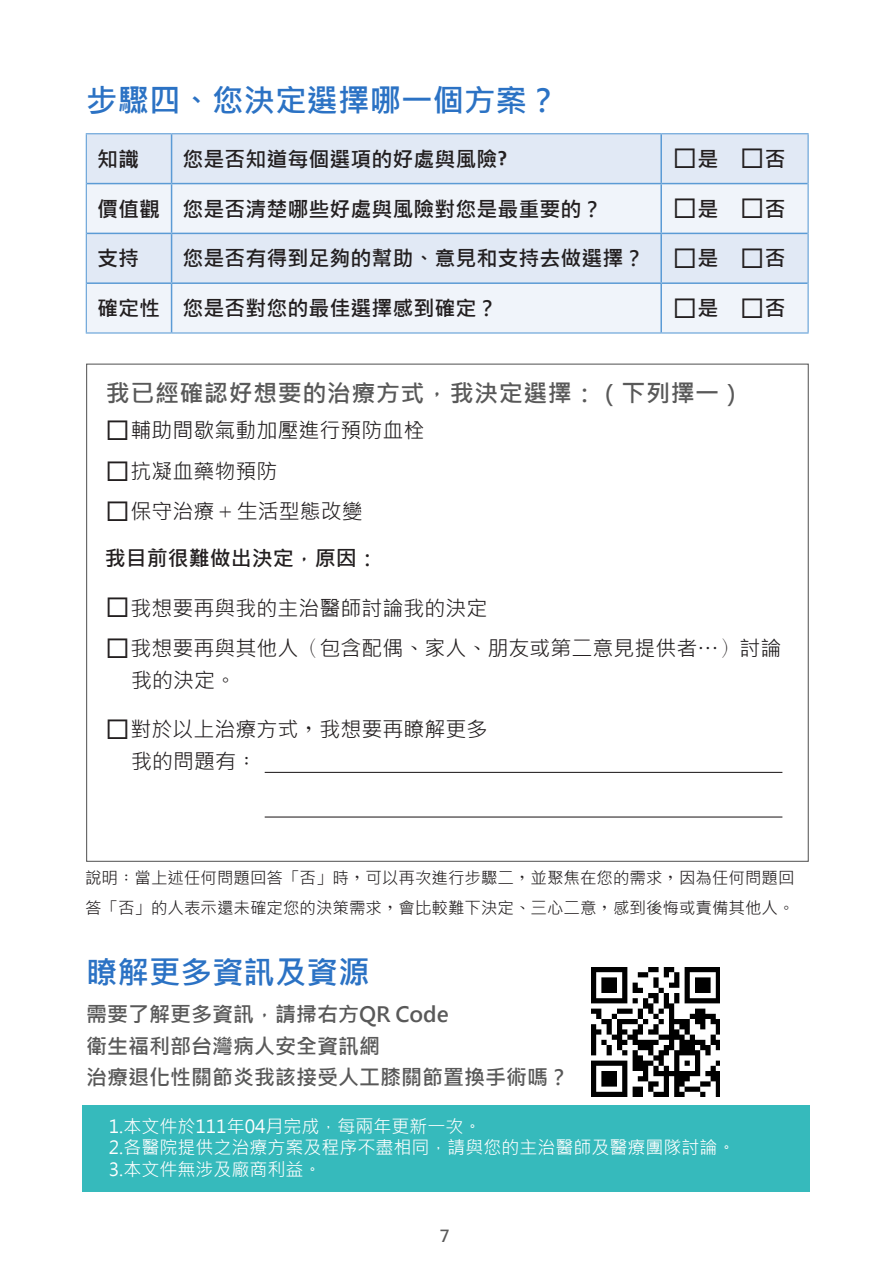
<style>
.page{position:relative;width:893px;height:1263px;background:#fff}
.page>*{position:absolute;margin:0;border:0;box-sizing:border-box;transform-origin:0 0}
.t1{font:700 31.5px "Microsoft Jheng Hei";color:#2b72c4}
.t2{font:700 24px "Microsoft Jheng Hei";letter-spacing:.025em;color:#595959}
.內文{font:700 21px "Microsoft Jheng Hei";color:#231f20}
.內文-2{font:21px/31.5px "Microsoft Jheng Hei";color:#231f20}
.標題{font:700 21px "Microsoft Jheng Hei";color:#595959}
.t3{font:18px "Microsoft Jheng Hei";color:#fff}
.內文-3{font:16.5px/30px "Microsoft Jheng Hei";color:#231f20}
.t4{font:700 16.5px "Microsoft Jheng Hei";color:#595959}
.s1{font-family:"Calibri"}
.s2{font-size:39px}
.s3{font-weight:700;font-size:39px}
.s4{font-family:"Times New Roman"}
.s5{font-family:"Adobe Ming Std";font-weight:300}
</style>
<div class="page">
<div style="left:83px;top:1105px;width:727px;height:87px;background:#36babc"></div>
<hr style="left:265px;top:772px;width:517px;height:1px;background:#231f20">
<hr style="left:265px;top:816px;width:517px;height:1px;background:#231f20">
<img style="left:591px;top:967px;width:129px;height:129px">
<div style="left:87px;top:134px;width:721px;height:49px;background:#e1e9f5"></div>
<svg style="left:87px;top:184px;width:721px;height:148px;fill:#f0f4fa"></svg>
<hr style="left:86px;top:133px;width:86px;height:1px;background:#5b9bd5">
<hr style="left:86px;top:134px;width:1px;height:50px;background:#5b9bd5">
<hr style="left:172px;top:133px;width:489px;height:1px;background:#5b9bd5">
<hr style="left:661px;top:133px;width:148px;height:1px;background:#5b9bd5">
<hr style="left:808px;top:134px;width:1px;height:50px;background:#5b9bd5">
<hr style="left:86px;top:184px;width:1px;height:49px;background:#5b9bd5">
<hr style="left:808px;top:184px;width:1px;height:49px;background:#5b9bd5">
<hr style="left:86px;top:233px;width:1px;height:50px;background:#5b9bd5">
<hr style="left:808px;top:233px;width:1px;height:50px;background:#5b9bd5">
<hr style="left:86px;top:283px;width:1px;height:49px;background:#5b9bd5">
<hr style="left:808px;top:283px;width:1px;height:49px;background:#5b9bd5">
<hr style="left:86px;top:332px;width:86px;height:1px;background:#5b9bd5">
<hr style="left:172px;top:332px;width:489px;height:1px;background:#5b9bd5">
<hr style="left:661px;top:332px;width:148px;height:1px;background:#5b9bd5">
<hr style="left:171px;top:134px;width:1px;height:49px;background:#5b9bd5">
<hr style="left:660px;top:134px;width:2px;height:49px;background:#5b9bd5">
<hr style="left:87px;top:183px;width:85px;height:1px;background:#5b9bd5">
<hr style="left:172px;top:183px;width:489px;height:1px;background:#5b9bd5">
<hr style="left:171px;top:184px;width:1px;height:49px;background:#5b9bd5">
<hr style="left:661px;top:183px;width:147px;height:1px;background:#5b9bd5">
<hr style="left:660px;top:184px;width:2px;height:49px;background:#5b9bd5">
<hr style="left:87px;top:233px;width:85px;height:1px;background:#5b9bd5">
<hr style="left:172px;top:233px;width:489px;height:1px;background:#5b9bd5">
<hr style="left:171px;top:234px;width:1px;height:48px;background:#5b9bd5">
<hr style="left:661px;top:233px;width:147px;height:1px;background:#5b9bd5">
<hr style="left:660px;top:234px;width:2px;height:48px;background:#5b9bd5">
<hr style="left:87px;top:282px;width:85px;height:2px;background:#5b9bd5">
<hr style="left:172px;top:282px;width:489px;height:2px;background:#5b9bd5">
<hr style="left:171px;top:284px;width:1px;height:48px;background:#5b9bd5">
<hr style="left:661px;top:282px;width:147px;height:2px;background:#5b9bd5">
<hr style="left:660px;top:284px;width:2px;height:48px;background:#5b9bd5">
<p class="t1" style="left:86px;top:81px;width:474px">步驟四、您決定選擇哪一個方案？</p>
<p class="內文" style="left:97px;top:146px;width:43px">知識</p>
<p class="內文" style="left:182px;top:146px;width:326px">您是否知道每個選項的好處與風險<span class="s1">?</span></p>
<p class="內文" style="left:672px;top:146px;width:115px"><span class="s2">□</span>是　<span class="s2">□</span>否</p>
<p class="內文" style="left:97px;top:196px;width:64px">價值觀</p>
<p class="內文" style="left:182px;top:196px;width:421px">您是否清楚哪些好處與風險對您是最重要的？</p>
<p class="內文" style="left:672px;top:196px;width:115px"><span class="s2">□</span>是　<span class="s2">□</span>否</p>
<p class="內文" style="left:97px;top:246px;width:43px">支持</p>
<p class="內文" style="left:182px;top:246px;width:463px">您是否有得到足夠的幫助、意見和支持去做選擇？</p>
<p class="內文" style="left:672px;top:246px;width:115px"><span class="s2">□</span>是　<span class="s2">□</span>否</p>
<p class="內文" style="left:97px;top:295px;width:64px">確定性</p>
<p class="內文" style="left:182px;top:295px;width:316px">您是否對您的最佳選擇感到確定？</p>
<p class="內文" style="left:672px;top:295px;width:115px"><span class="s2">□</span>是　<span class="s2">□</span>否</p>
<p class="t2" style="left:106px;top:378px;width:639px">我已經確認好想要的治療方式，我決定選擇：（下列擇一）</p>
<p class="內文-2" style="left:105px;top:415px;width:321px"><span class="s3">□</span>輔助間歇氣動加壓進行預防血栓</p>
<p class="內文-2" style="left:105px;top:455px;width:174px"><span class="s3">□</span>抗凝血藥物預防</p>
<p class="內文-2" style="left:105px;top:496px;width:259px"><span class="s3">□</span>保守治療 <span class="s4">+</span> 生活型態改變</p>
<p class="內文" style="left:105px;top:545px;width:274px">我目前很難做出決定，原因：</p>
<p class="內文-2" style="left:105px;top:592px;width:384px"><span class="s3">□</span>我想要再與我的主治醫師討論我的決定</p>
<p class="內文-2" style="left:131px;top:633px;width:652px;text-indent:-26px"><span class="s3">□</span>我想要再與其他人<span class="s5">（</span>包含配偶<span class="s5">、</span>家人<span class="s5">、</span>朋友或第二意見提供者<span class="s5">⋯）</span>討論我的決定<span class="s5">。</span></p>
<p class="內文-2" style="left:105px;top:714px;width:384px"><span class="s3">□</span>對於以上治療方式<span class="s5">，</span>我想要再瞭解更多</p>
<p class="內文-2" style="left:131px;top:745px;width:127px">我的問題有<span class="s5">：</span></p>
<p class="內文-3" style="left:85px;top:863px;width:711px">說明<span class="s5">：</span>當上述任何問題回答<span class="s5">「</span>否<span class="s5">」</span>時<span class="s5">，</span>可以再次進行步驟二<span class="s5">，</span>並聚焦在您的需求<span class="s5">，</span>因為任何問題回答<span class="s5">「</span>否<span class="s5">」</span>的人表示還未確定您的決策需求<span class="s5">，</span>會比較難下決定<span class="s5">、</span>三心二意<span class="s5">，</span>感到後悔或責備其他人<span class="s5">。</span></p>
<p class="t1" style="left:86px;top:952px;width:285px">瞭解更多資訊及資源</p>
<p class="標題" style="left:86px;top:1001px;width:364px">需要了解更多資訊，請掃右方QR Code</p>
<p class="標題" style="left:86px;top:1033px;width:295px">衛生福利部台灣病人安全資訊網</p>
<p class="標題" style="left:86px;top:1064px;width:485px">治療退化性關節炎我該接受人工膝關節置換手術嗎？</p>
<p class="t3" style="left:109px;top:1115px;width:374px">1.本文件於111年04月完成，每兩年更新一次。</p>
<p class="t3" style="left:109px;top:1136px;width:628px">2.各醫院提供之治療方案及程序不盡相同，請與您的主治醫師及醫療團隊討論。</p>
<p class="t3" style="left:109px;top:1158px;width:214px">3.本文件無涉及廠商利益。</p>
<p class="t4" style="left:440px;top:1225px;width:11px">7</p>
</div>
